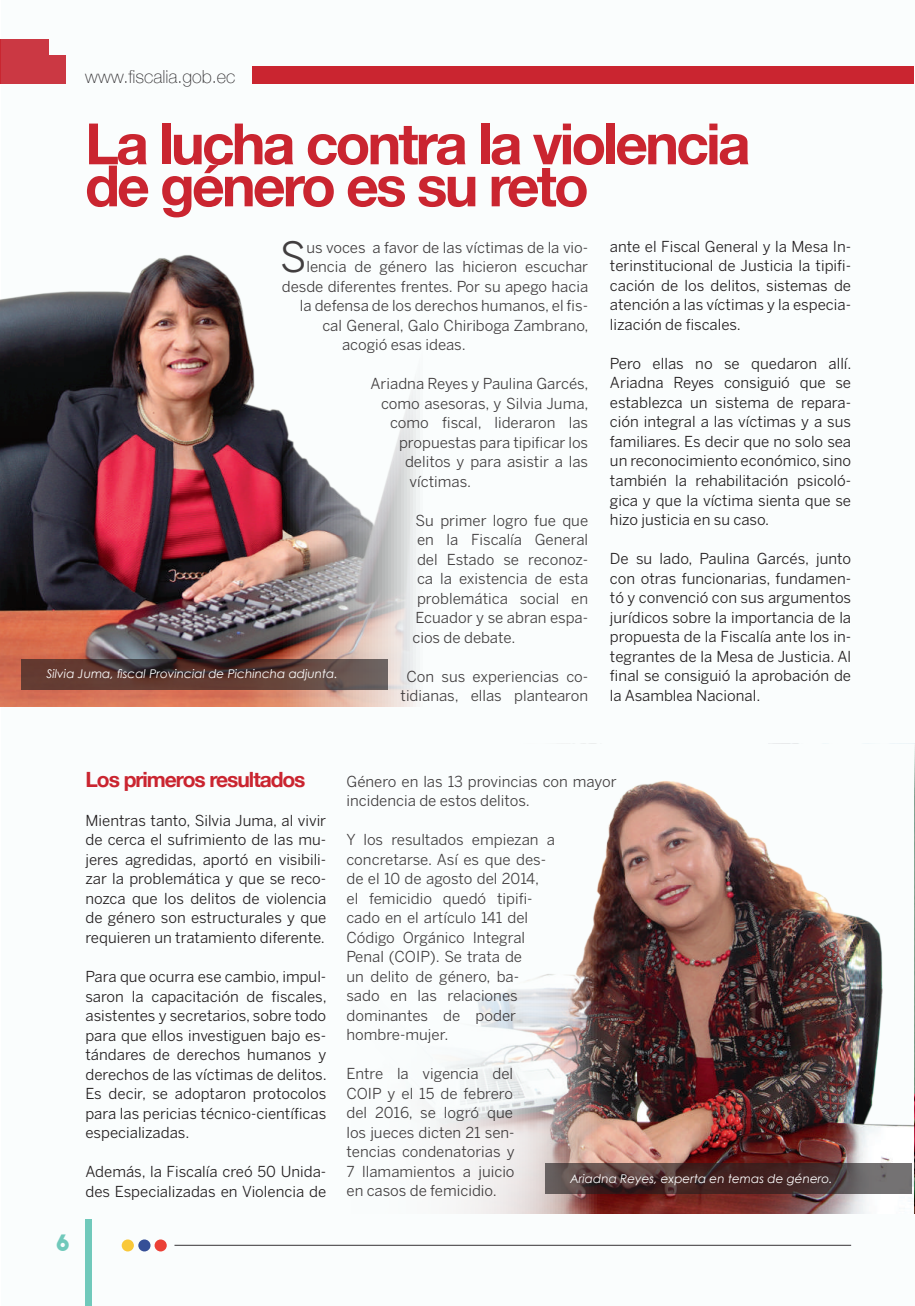
<style>
.page{position:relative;width:915px;height:1306px;background:#fff}
.page>*{position:absolute;margin:0;border:0;box-sizing:border-box;transform-origin:0 0}
.t1{font:700 57px/42px "Helvetica Neue";letter-spacing:-.05em;color:#ca2530}
.t2{font:41.4px "Benton Sans";color:#231f20}
.t3{font:22.5px "The Bold Font";color:#66c6b5}
.t4{font:700 21px "Helvetica Neue";letter-spacing:-.05em;color:#ca2530}
.t5{font:100 18px "Helvetica Neue";color:#231f20}
.t6{font:15px/19.5px "Benton Sans";color:#231f20;text-align:justify}
.t7{font:italic 12px "Century Gothic";color:#fff}
</style>
<div class="page">
<div style="left:1px;top:0;width:913px;height:1305px;background:#fafdfd"></div>
<img style="left:437px;top:743px;width:478px;height:470px">
<div style="left:252px;top:66px;width:661px;height:17px;background:#ca2530"></div>
<img style="left:0;top:255px;width:416px;height:451px">
<svg style="left:21px;top:659px;width:366px;height:30px;background:#593d37"></svg>
<svg style="left:544px;top:1163px;width:366px;height:31px;background:#523c3c"></svg>
<p class="t5" style="left:85px;top:63px;width:152px">www.fiscalia.gob.ec</p>
<h1 class="t1" style="left:85px;top:120px;width:666px">La lucha contra la violencia de género es su reto</h1>
<h2 class="t2" style="left:279px;top:232px;width:28px">S</h2>
<p class="t6" style="left:306px;top:237px;width:283px">us voces a favor de las víctimas de la vio-</p>
<p class="t6" style="left:609px;top:236px;width:242px">ante el Fiscal General y la Mesa In&shy;terinstitucional de Justicia la tipifi&shy;cación de los delitos, sistemas de atención a las víctimas y la especia&shy;lización de fiscales.</p>
<p class="t6" style="left:609px;top:353px;width:243px">Pero ellas no se quedaron allí.<br>Ariadna Reyes consiguió que se establezca un sistema de repara&shy;ción integral a las víctimas y a sus familiares. Es decir que no solo sea un reconocimiento económico, sino también la rehabilitación psicoló&shy;gica y que la víctima sienta que se hizo justicia en su caso.</p>
<p class="t6" style="left:609px;top:548px;width:242px">De su lado, Paulina Garcés, junto con otras funcionarias, fundamen&shy;tó y convenció con sus argumentos jurídicos sobre la importancia de la propuesta de la Fiscalía ante los in&shy;tegrantes de la Mesa de Justicia. Al final se consiguió la aprobación de la Asamblea Nacional.</p>
<p class="t6" style="left:306px;top:257px;width:283px">lencia de género las hicieron escuchar</p>
<p class="t6" style="left:282px;top:276px;width:308px">desde diferentes frentes. Por su apego hacia</p>
<p class="t6" style="left:300px;top:296px;width:289px">la defensa de los derechos humanos, el fis-</p>
<p class="t6" style="left:322px;top:315px;width:267px">cal General, Galo Chiriboga Zambrano,</p>
<p class="t6" style="left:342px;top:335px;width:125px">acogió esas ideas.</p>
<p class="t6" style="left:370px;top:374px;width:219px">Ariadna Reyes y Paulina Garcés,</p>
<p class="t6" style="left:381px;top:393px;width:209px">como asesoras, y Silvia Juma,</p>
<p class="t6" style="left:390px;top:413px;width:199px">como fiscal, lideraron las</p>
<p class="t6" style="left:399px;top:432px;width:191px">propuestas para tipificar los</p>
<p class="t6" style="left:405px;top:452px;width:185px">delitos y para asistir a las</p>
<p class="t6" style="left:409px;top:471px;width:63px">víctimas.</p>
<p class="t6" style="left:415px;top:510px;width:174px">Su primer logro fue que</p>
<p class="t6" style="left:417px;top:530px;width:173px">en la Fiscalía General</p>
<p class="t6" style="left:417px;top:549px;width:173px">del Estado se reconoz-</p>
<p class="t6" style="left:417px;top:569px;width:172px">ca la existencia de esta</p>
<p class="t6" style="left:417px;top:588px;width:172px">problemática social en</p>
<p class="t6" style="left:415px;top:608px;width:174px">Ecuador y se abran espa-</p>
<p class="t6" style="left:412px;top:627px;width:104px">cios de debate.</p>
<p class="t6" style="left:400px;top:666px;width:189px;text-align:center">Con sus experiencias co&shy;tidianas, ellas plantearon</p>
<p class="t7" style="left:47px;top:666px;width:293px">Silvia Juma, fiscal Provincial de Pichincha adjunta.</p>
<h3 class="t3" style="left:56px;top:1228px;width:15px">6</h3>
<h3 class="t4" style="left:85px;top:760px;width:221px">Los primeros resultados</h3>
<p class="t6" style="left:85px;top:810px;width:242px">Mientras tanto, Silvia Juma, al vivir de cerca el sufrimiento de las mu&shy;jeres agredidas, aportó en visibili&shy;zar la problemática y que se reco&shy;nozca que los delitos de violencia de género son estructurales y que requieren un tratamiento diferente.</p>
<p class="t6" style="left:85px;top:966px;width:243px">Para que ocurra ese cambio, impul&shy;saron la capacitación de fiscales, asistentes y secretarios, sobre todo para que ellos investiguen bajo es&shy;tándares de derechos humanos y derechos de las víctimas de delitos.<br>Es decir, se adoptaron protocolos para las pericias técnico-científicas especializadas.</p>
<p class="t6" style="left:85px;top:1161px;width:242px">Además, la Fiscalía creó 50 Unida&shy;des Especializadas en Violencia de</p>
<p class="t6" style="left:346px;top:771px;width:271px">Género en las 13 provincias con mayor incidencia de estos delitos.</p>
<p class="t6" style="left:346px;top:829px;width:210px;text-align:left">Y los resultados empiezan a concretarse. Así es que des&shy;de el 10 de agosto del 2014,<br>el femicidio quedó tipifi&shy;cado en el artículo 141 del<br>Código Orgánico Integral<br>Penal (COIP). Se trata de<br>un delito de género, ba&shy;sado en las relaciones dominantes de poder hombre-mujer.</p>
<p class="t6" style="left:346px;top:1063px;width:170px">Entre la vigencia del COIP y el 15 de febrero del 2016, se logró que los jueces dicten 21 sen&shy;tencias condenatorias y 7 llamamientos a juicio en casos de femicidio.</p>
<p class="t7" style="left:569px;top:1170px;width:264px">Ariadna Reyes, experta en temas de género.</p>
</div>
